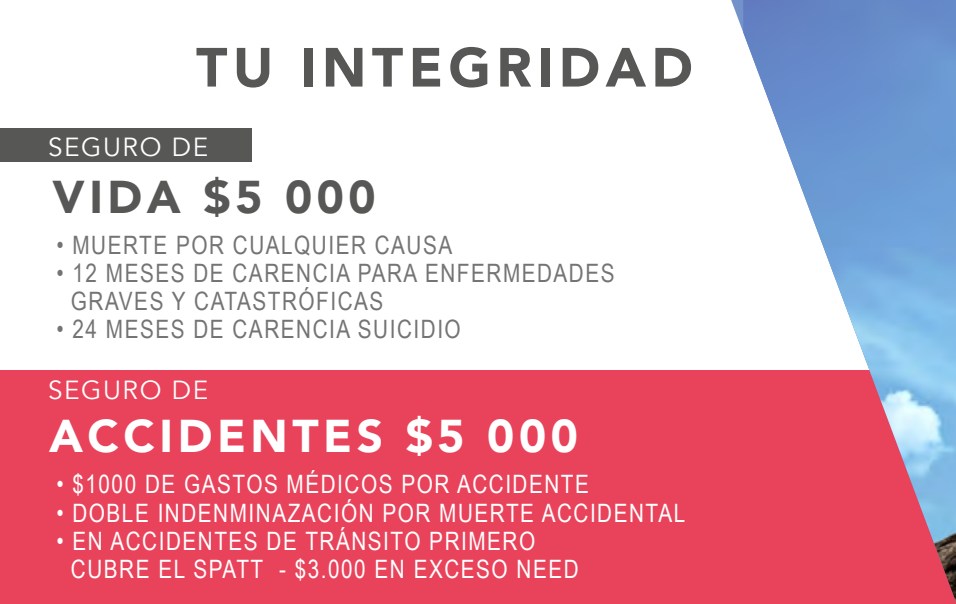
<style>
.page{position:relative;width:956px;height:604px;background:#fff}
.page>*{position:absolute;margin:0;border:0;box-sizing:border-box;transform-origin:0 0}
.t1{font:900 54.4px "Avenir";letter-spacing:.1em;color:#575756}
.t2{font:900 46px "Avenir";letter-spacing:.1em;color:#fff}
.t3{font:900 46px "Avenir";letter-spacing:.1em;color:#575756}
.t4{font:26px "Avenir";letter-spacing:.06em;color:#fff}
.t5{font:25.2px/28px "Arial Narrow";letter-spacing:.06em;color:#fff}
.t6{font:25.2px/28px "Arial Narrow";letter-spacing:.06em;color:#747474}
</style>
<div class="page">
<div style="left:0;top:370px;width:956px;height:233px;background:#e9435b"></div>
<img style="left:743px;top:0;width:213px;height:601px">
<div style="left:0;top:128px;width:252px;height:33px;background:#575756"></div>
<h1 class="t1" style="left:196px;top:21px;width:498px">TU INTEGRIDAD</h1>
<p class="t4" style="left:48px;top:131px;width:161px">SEGURO DE</p>
<h2 class="t3" style="left:53px;top:158px;width:325px">VIDA $5 000</h2>
<p class="t6" style="left:56px;top:229px;width:397px">• MUERTE POR CUALQUIER CAUSA</p>
<p class="t6" style="left:71px;top:257px;width:545px;text-indent:-15px">• 12 MESES DE CARENCIA PARA ENFERMEDADES<br>GRAVES Y CATASTRÓFICAS</p>
<p class="t6" style="left:56px;top:314px;width:406px">• 24 MESES DE CARENCIA SUICIDIO</p>
<p class="t4" style="left:48px;top:374px;width:161px">SEGURO DE</p>
<h2 class="t2" style="left:49px;top:396px;width:530px">ACCIDENTES $5 000</h2>
<p class="t5" style="left:56px;top:469px;width:534px">• $1000 DE GASTOS MÉDICOS POR ACCIDENTE</p>
<p class="t5" style="left:56px;top:497px;width:630px">• DOBLE INDENMINAZACIÓN POR MUERTE ACCIDENTAL</p>
<p class="t5" style="left:71px;top:525px;width:509px;text-indent:-15px">• EN ACCIDENTES DE TRÁNSITO PRIMERO<br>CUBRE EL SPATT - $3.000 EN EXCESO NEED</p>
</div>
